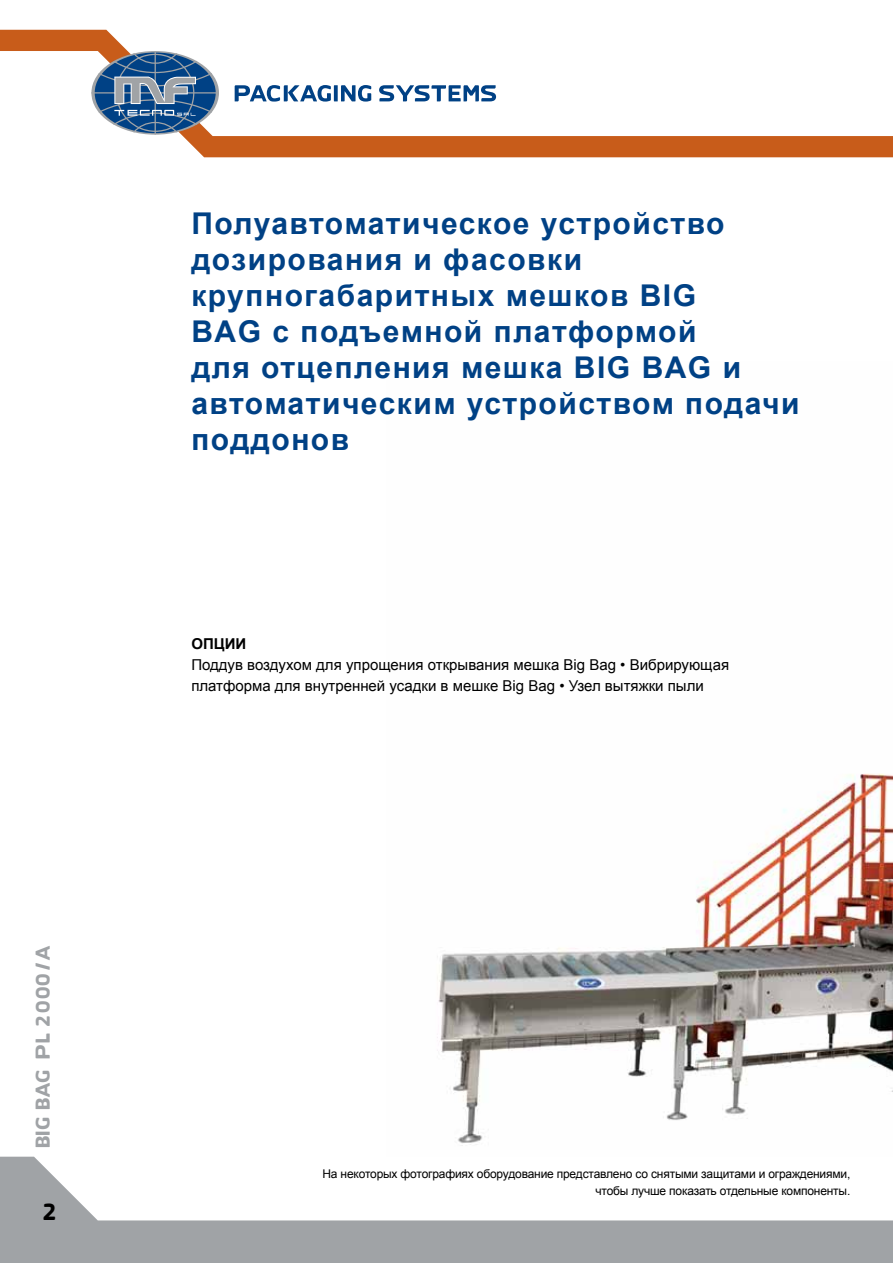
<style>
.page{position:relative;width:893px;height:1263px;background:#fff}
.page>*{position:absolute;margin:0;border:0;box-sizing:border-box;transform-origin:0 0}
.t1{font:700 30px/36px "Arial";letter-spacing:.05em;color:#004185}
.t2{font:24px "SK Yfont Thick";color:#000}
.t3{font:18px "SK Yfont Thick";color:#a0a3a6}
.t4{font:15px/21px "Arial";color:#000}
.t5{font:700 15px "Arial";color:#000}
.t6{font:12px/16.5px "Arial";letter-spacing:-.015em;color:#000;text-align:right}
.s1{font-size:20.25px}
.s2{font-style:italic}
</style>
<div class="page">
<svg style="left:0;top:30px;width:893px;height:127px"></svg>
<svg style="left:0;top:1157px;width:893px;height:106px"></svg>
<svg style="left:235px;top:85px;width:261px;height:17px"></svg>
<img style="left:437px;top:773px;width:456px;height:373px">
<svg style="left:91px;top:51px;width:128px;height:84px"></svg>
<p class="t3" style="left:36px;top:1148px;width:204px;rotate:-90deg">BIG BAG PL <span class="s1">2000</span><span class="s2">I</span>A</p>
<p class="t2" style="left:43px;top:1201px;width:15px">2</p>
<p class="t1" style="left:191px;top:207px;width:610px">Полуавтоматическое устройство дозирования и фасовки крупногабаритных мешков BIG<br>BAG с подъемной платформой<br>для отцепления мешка BIG BAG и автоматическим устройством подачи поддонов</p>
<p class="t5" style="left:191px;top:633px;width:56px">ОПЦИИ</p>
<p class="t4" style="left:191px;top:654px;width:539px">Поддув воздухом для упрощения открывания мешка Big Bag • Вибрирующая платформа для внутренней усадки в мешке Big Bag • Узел вытяжки пыли</p>
<p class="t6" style="left:322px;top:1166px;width:529px">На некоторых фотографиях оборудование представлено со снятыми защитами и ограждениями, чтобы лучше показать отдельные компоненты.</p>
</div>
